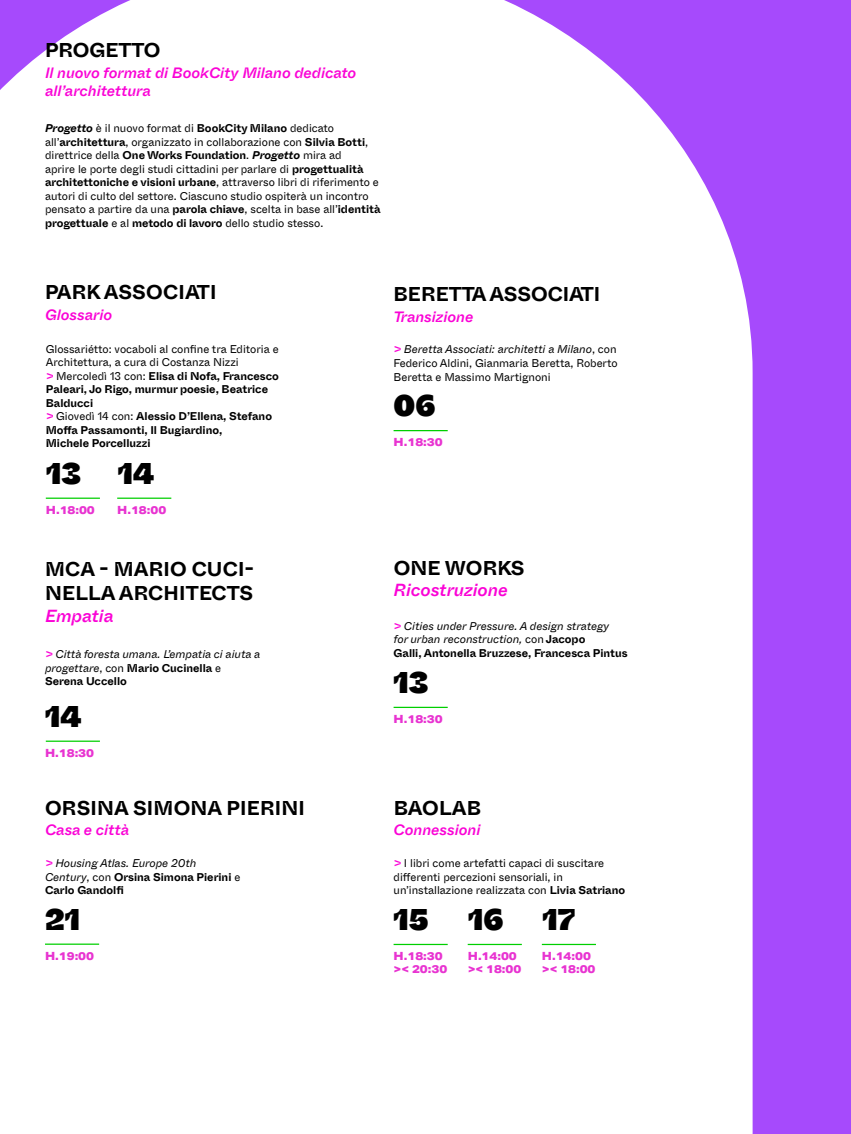
<style>
.page{position:relative;width:851px;height:1134px;background:#fff}
.page>*{position:absolute;margin:0;border:0;box-sizing:border-box;transform-origin:0 0}
.t1{font:30px "Whyte Inktrap Super";color:#000}
.t2{font:700 20px/24px "Whyte Inktrap";letter-spacing:.01em;color:#000}
.t3{font:italic 500 17.5px "Whyte Inktrap";color:#fa03d6}
.t4{font:italic 500 15px/18px "Whyte Inktrap";color:#fa03d6}
.t5{font:11.25px/13.5px "Whyte Inktrap";color:#000}
.t6{font:700 11.25px/13.5px "Whyte Inktrap";color:#000}
.t7{font:italic 11.25px/13.5px "Whyte Inktrap";color:#000}
.t8{font:800 11.25px/13.5px "Aktiv Grotesk Ex";color:#e833d1}
.s1{font-weight:700;font-style:italic}
.s2{font-weight:700}
.s3{font-weight:400}
.s4{font-weight:500;font-style:italic;color:#fa03d6}
.s5{font-weight:500;color:#fa03d6}
.s6{font-style:normal}
.s7{font-weight:700;font-style:normal}
.s8{font-weight:400;font-style:italic}
.s9{font-style:italic}
</style>
<div class="page">
<div style="left:0;top:0;width:850px;height:1134px;background:#a64afc"></div>
<div style="left:0;top:0;width:752px;height:1134px;background:#fff"></div>
<hr style="left:393px;top:430px;width:54px;height:1px;background:#00cf00">
<hr style="left:393px;top:944px;width:54px;height:1px;background:#00cf00">
<hr style="left:467px;top:944px;width:54px;height:1px;background:#00cf00">
<hr style="left:541px;top:944px;width:55px;height:1px;background:#00cf00">
<hr style="left:393px;top:707px;width:54px;height:1px;background:#00cf00">
<hr style="left:46px;top:498px;width:54px;height:1px;background:#00cf00">
<hr style="left:117px;top:498px;width:54px;height:1px;background:#00cf00">
<hr style="left:45px;top:943px;width:54px;height:2px;background:#00cf00">
<hr style="left:46px;top:740px;width:54px;height:2px;background:#00cf00">
<h2 class="t2" style="left:45px;top:37px;width:117px">PROGETTO</h2>
<h3 class="t4" style="left:45px;top:63px;width:313px">Il nuovo format di BookCity Milano dedicato all’architettura</h3>
<p class="t5" style="left:45px;top:121px;width:337px"><span class="s1">Progetto</span> è il nuovo format di <span class="s2">BookCity Milano</span> dedicato all’<span class="s2">architettura</span>, organizzato in collaborazione con <span class="s2">Silvia Botti</span>, direttrice della <span class="s2">One Works Foundation</span>. <span class="s1">Progetto</span> mira ad<br>aprire le porte degli studi cittadini per parlare di <span class="s2">progettualità architettoniche e visioni urbane</span>, attraverso libri di riferimento e autori di culto del settore. Ciascuno studio ospiterà un incontro pensato a partire da una <span class="s2">parola chiave</span>, scelta in base all’<span class="s2">identità progettuale</span> e al <span class="s2">metodo di lavoro</span> dello studio stesso.</p>
<h2 class="t2" style="left:45px;top:279px;width:173px">PARK ASSOCIATI</h2>
<h3 class="t4" style="left:45px;top:305px;width:69px">Glossario</h3>
<p class="t6" style="left:46px;top:342px;width:234px"><span class="s3">Glossariétto: vocaboli al confine tra Editoria e Architettura, a cura di Costanza Nizzi<br></span><span class="s4">&gt;</span> <span class="s3">Mercoledì 13 con:</span> Elisa di Nofa, Francesco Paleari, Jo Rigo, murmur poesie, Beatrice Balducci<br><span class="s4">&gt;</span> <span class="s3">Giovedì 14 con:</span> Alessio D’Ellena, Stefano Moffa Passamonti, Il Bugiardino,<br>Michele Porcelluzzi</p>
<h1 class="t1" style="left:46px;top:449px;width:37px">13</h1>
<p class="t8" style="left:46px;top:503px;width:51px">H.18:00</p>
<h1 class="t1" style="left:118px;top:449px;width:38px">14</h1>
<p class="t8" style="left:117px;top:503px;width:51px">H.18:00</p>
<h2 class="t2" style="left:45px;top:556px;width:211px">MCA - MARIO CUCI-<br>NELLA ARCHITECTS</h2>
<h3 class="t3" style="left:45px;top:602px;width:70px">Empatia</h3>
<p class="t7" style="left:45px;top:647px;width:216px"><span class="s5">&gt;</span> Città foresta umana. L’empatia ci aiuta a progettare<span class="s6">, con</span> <span class="s7">Mario Cucinella</span> <span class="s6">e<br></span><span class="s7">Serena Uccello</span></p>
<h1 class="t1" style="left:45px;top:692px;width:38px">14</h1>
<p class="t8" style="left:45px;top:746px;width:51px">H.18:30</p>
<h2 class="t2" style="left:45px;top:794px;width:261px">ORSINA SIMONA PIERINI</h2>
<h3 class="t4" style="left:45px;top:820px;width:86px">Casa e città</h3>
<p class="t6" style="left:45px;top:856px;width:197px"><span class="s4">&gt;</span> <span class="s8">Housing Atlas. Europe 20th<br>Century</span><span class="s3">, con</span> Orsina Simona Pierini <span class="s3">e<br></span>Carlo Gandolfi</p>
<h1 class="t1" style="left:45px;top:895px;width:37px">21</h1>
<p class="t8" style="left:45px;top:949px;width:51px">H.19:00</p>
<h2 class="t2" style="left:393px;top:281px;width:208px">BERETTA ASSOCIATI</h2>
<h3 class="t4" style="left:393px;top:306px;width:81px">Transizione</h3>
<p class="t5" style="left:393px;top:342px;width:225px;text-align:justify"><span class="s4">&gt;</span> <span class="s9">Beretta Associati: architetti a Milano</span>, con Federico Aldini, Gianmaria Beretta, Roberto Beretta e Massimo Martignoni</p>
<h1 class="t1" style="left:393px;top:381px;width:43px">06</h1>
<p class="t8" style="left:393px;top:435px;width:51px">H.18:30</p>
<h2 class="t2" style="left:393px;top:555px;width:132px">ONE WORKS</h2>
<h3 class="t3" style="left:393px;top:576px;width:116px">Ricostruzione</h3>
<p class="t7" style="left:393px;top:619px;width:235px"><span class="s5">&gt;</span> Cities under Pressure. A design strategy<br>for urban reconstruction, <span class="s6">con</span> <span class="s7">Jacopo<br>Galli, Antonella Bruzzese, Francesca Pintus</span></p>
<h1 class="t1" style="left:393px;top:658px;width:37px">13</h1>
<p class="t8" style="left:393px;top:712px;width:51px">H.18:30</p>
<h2 class="t2" style="left:393px;top:795px;width:89px">BAOLAB</h2>
<h3 class="t4" style="left:393px;top:820px;width:88px">Connessioni</h3>
<p class="t5" style="left:393px;top:856px;width:233px"><span class="s4">&gt;</span> I libri come artefatti capaci di suscitare differenti percezioni sensoriali, in un’installazione realizzata con <span class="s2">Livia Satriano</span></p>
<h1 class="t1" style="left:393px;top:895px;width:37px">15</h1>
<p class="t8" style="left:393px;top:949px;width:55px">H.18:30 &gt;&lt; 20:30</p>
<h1 class="t1" style="left:468px;top:895px;width:37px">16</h1>
<p class="t8" style="left:467px;top:949px;width:55px">H.14:00 &gt;&lt; 18:00</p>
<h1 class="t1" style="left:542px;top:895px;width:34px">17</h1>
<p class="t8" style="left:541px;top:949px;width:55px">H.14:00 &gt;&lt; 18:00</p>
</div>
